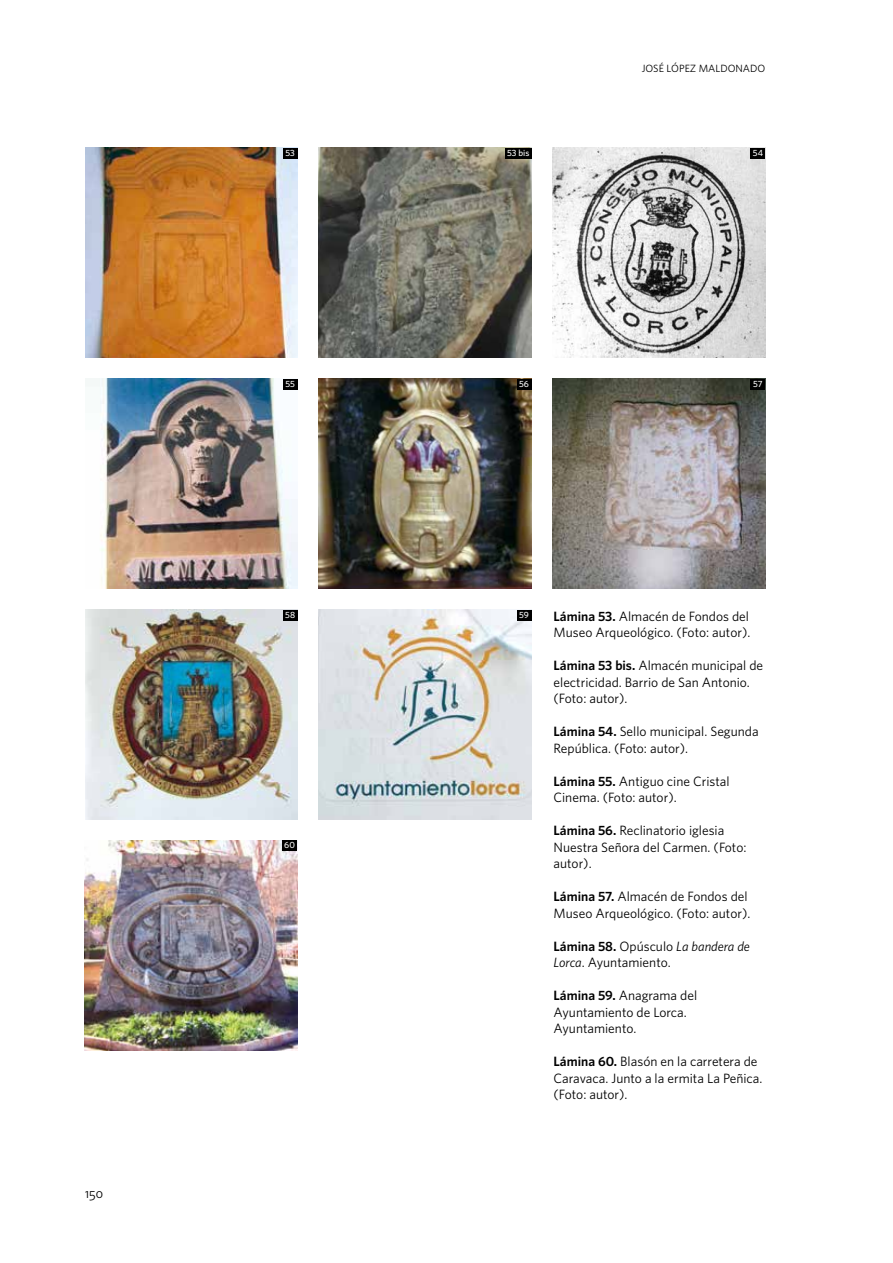
<style>
.page{position:relative;width:893px;height:1263px;background:#fff}
.page>*{position:absolute;margin:0;border:0;box-sizing:border-box;transform-origin:0 0}
.t1{font:13.5px/16.5px "Whitney HTF";color:#000}
.t2{font:13.5px "Whitney HTF Book SC";color:#000}
.t3{font:10.5px "Whitney HTF";color:#000}
.t4{font:500 9px "Whitney HTF";color:#fff}
.s1{font-weight:600}
.s2{font-style:italic}
</style>
<div class="page">
<img style="left:85px;top:148px;width:213px;height:210px">
<img style="left:85px;top:379px;width:213px;height:210px">
<img style="left:85px;top:610px;width:213px;height:210px">
<img style="left:319px;top:148px;width:212px;height:210px">
<img style="left:319px;top:379px;width:212px;height:210px">
<img style="left:553px;top:148px;width:212px;height:210px">
<img style="left:553px;top:379px;width:212px;height:210px">
<img style="left:84px;top:840px;width:213px;height:210px">
<div style="left:283px;top:148px;width:15px;height:10px;background:#000"></div>
<div style="left:283px;top:379px;width:15px;height:10px;background:#000"></div>
<div style="left:283px;top:610px;width:15px;height:10px;background:#000"></div>
<img style="left:319px;top:610px;width:212px;height:210px">
<div style="left:517px;top:610px;width:14px;height:10px;background:#000"></div>
<div style="left:505px;top:148px;width:26px;height:10px;background:#000"></div>
<div style="left:517px;top:379px;width:14px;height:10px;background:#000"></div>
<div style="left:750px;top:148px;width:15px;height:10px;background:#000"></div>
<div style="left:750px;top:379px;width:15px;height:10px;background:#000"></div>
<div style="left:282px;top:840px;width:15px;height:11px;background:#000"></div>
<p class="t2" style="left:85px;top:1185px;width:19px">150</p>
<p class="t4" style="left:286px;top:148px;width:11px">53</p>
<p class="t4" style="left:507px;top:148px;width:24px">53 bis</p>
<p class="t3" style="left:642px;top:62px;width:125px">JOSÉ LÓPEZ MALDONADO</p>
<p class="t4" style="left:753px;top:148px;width:12px">54</p>
<p class="t4" style="left:285px;top:379px;width:11px">55</p>
<p class="t4" style="left:519px;top:379px;width:11px">56</p>
<p class="t4" style="left:753px;top:379px;width:11px">57</p>
<p class="t4" style="left:285px;top:610px;width:11px">58</p>
<p class="t4" style="left:519px;top:610px;width:11px">59</p>
<p class="t4" style="left:284px;top:840px;width:12px">60</p>
<p class="t1" style="left:554px;top:607px;width:198px"><span class="s1">Lámina 53.</span> Almacén de Fondos del<br>Museo Arqueológico. (Foto: autor).</p>
<p class="t1" style="left:554px;top:657px;width:211px"><span class="s1">Lámina 53 bis.</span> Almacén municipal de electricidad. Barrio de San Antonio. (Foto: autor).</p>
<p class="t1" style="left:554px;top:723px;width:207px"><span class="s1">Lámina 54.</span> Sello municipal. Segunda<br>República. (Foto: autor).</p>
<p class="t1" style="left:554px;top:772px;width:178px"><span class="s1">Lámina 55.</span> Antiguo cine Cristal<br>Cinema. (Foto: autor).</p>
<p class="t1" style="left:554px;top:822px;width:194px"><span class="s1">Lámina 56.</span> Reclinatorio iglesia<br>Nuestra Señora del Carmen. (Foto: autor).</p>
<p class="t1" style="left:554px;top:888px;width:198px"><span class="s1">Lámina 57.</span> Almacén de Fondos del<br>Museo Arqueológico. (Foto: autor).</p>
<p class="t1" style="left:554px;top:937px;width:198px"><span class="s1">Lámina 58.</span> Opúsculo <span class="s2">La bandera de<br>Lorca</span>. Ayuntamiento.</p>
<p class="t1" style="left:554px;top:987px;width:145px"><span class="s1">Lámina 59.</span> Anagrama del<br>Ayuntamiento de Lorca.<br>Ayuntamiento.</p>
<p class="t1" style="left:554px;top:1053px;width:210px"><span class="s1">Lámina 60.</span> Blasón en la carretera de<br>Caravaca. Junto a la ermita La Peñica. (Foto: autor).</p>
</div>
